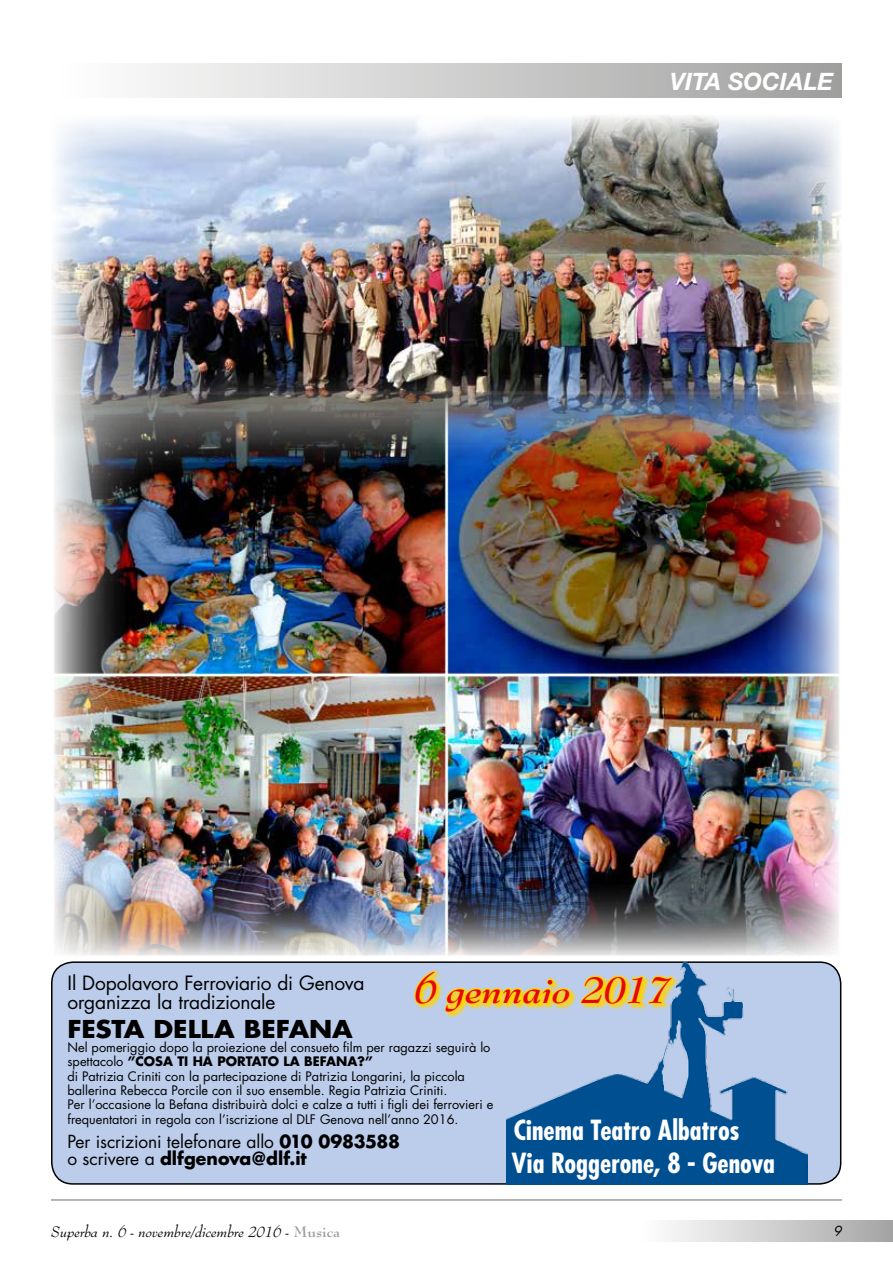
<style>
.page{position:relative;width:893px;height:1263px;background:#fff}
.page>*{position:absolute;margin:0;border:0;box-sizing:border-box;transform-origin:0 0}
.t1{font:italic 700 37.5px "Bernhard Modern BT";color:#e30613}
.t2{font:700 condensed 27px/32.4px "Futura";color:#fff}
.t3{font:700 24px "Futura";letter-spacing:-.01em;color:#000;scale:1.1 1}
.t4{font:italic 700 24px "Helvetica Neue";color:#fff}
.t5{font:19.2px/19.2px "Futura";letter-spacing:-.01em;color:#000}
.t6{font:17.55px/17.5px "Futura";letter-spacing:-.005em;color:#000}
.t7{font:italic 15px "Bernhard Modern BT";color:#000}
.t8{font:italic 13.5px "Futura";color:#000}
.t9{font:12.75px/14.4px "Futura";color:#000}
.s1{font-weight:700}
.s2{font-weight:700;font-style:normal;color:#9d9d9c}
</style>
<div class="page">
<div style="left:638px;top:1220px;width:255px;height:22px;background:linear-gradient(to right,#fff,#a5a5a4)"></div>
<hr style="left:51px;top:1199px;width:791px;height:2px;background:#9d9d9c">
<div style="left:51px;top:64px;width:791px;height:34px;background:linear-gradient(to right,#fff,#9f9f9f)"></div>
<img style="left:51px;top:115px;width:791px;height:276px">
<div style="left:52px;top:962px;width:789px;height:222px;background:#bccdeb;border-radius:21px"></div>
<div style="left:51px;top:961px;width:790px;height:224px;border:2px solid #000;border-radius:21px"></div>
<img style="left:507px;top:961px;width:301px;height:224px">
<svg style="left:445px;top:970px;width:234px;height:49px"></svg>
<svg style="left:414px;top:969px;width:157px;height:45px"></svg>
<svg style="left:579px;top:974px;width:97px;height:32px"></svg>
<img style="left:54px;top:391px;width:786px;height:565px">
<h3 class="t4" style="left:670px;top:67px;width:165px">VITA SOCIALE</h3>
<h1 class="t1" style="left:415px;top:966px;width:257px">6 gennaio 2017</h1>
<h3 class="t5" style="left:68px;top:973px;width:298px">Il Dopolavoro Ferroviario di Genova organizza la tradizionale</h3>
<h3 class="t3" style="left:68px;top:1013px;width:261px">FESTA DELLA BEFANA</h3>
<p class="t9" style="left:68px;top:1040px;width:427px">Nel pomeriggio dopo la proiezione del consueto film per ragazzi seguirà lo spettacolo <span class="s1">”COSA TI HA PORTATO LA BEFANA?”<br></span>di Patrizia Criniti con la partecipazione di Patrizia Longarini, la piccola ballerina Rebecca Porcile con il suo ensemble. Regia Patrizia Criniti.<br>Per l’occasione la Befana distribuirà dolci e calze a tutti i figli dei ferrovieri e frequentatori in regola con l’iscrizione al DLF Genova nell’anno 2016.</p>
<h3 class="t6" style="left:68px;top:1133px;width:334px">Per iscrizioni telefonare allo <span class="s1">010 0983588 </span>o scrivere a <span class="s1">dlfgenova@dlf.it</span></h3>
<h2 class="t2" style="left:512px;top:1114px;width:265px">Cinema Teatro Albatros<br>Via Roggerone, 8 - Genova</h2>
<p class="t7" style="left:51px;top:1222px;width:291px">Superba n. 6 - novembre/dicembre 2016 - <span class="s2">Musica</span></p>
<p class="t8" style="left:834px;top:1223px;width:10px">9</p>
</div>
